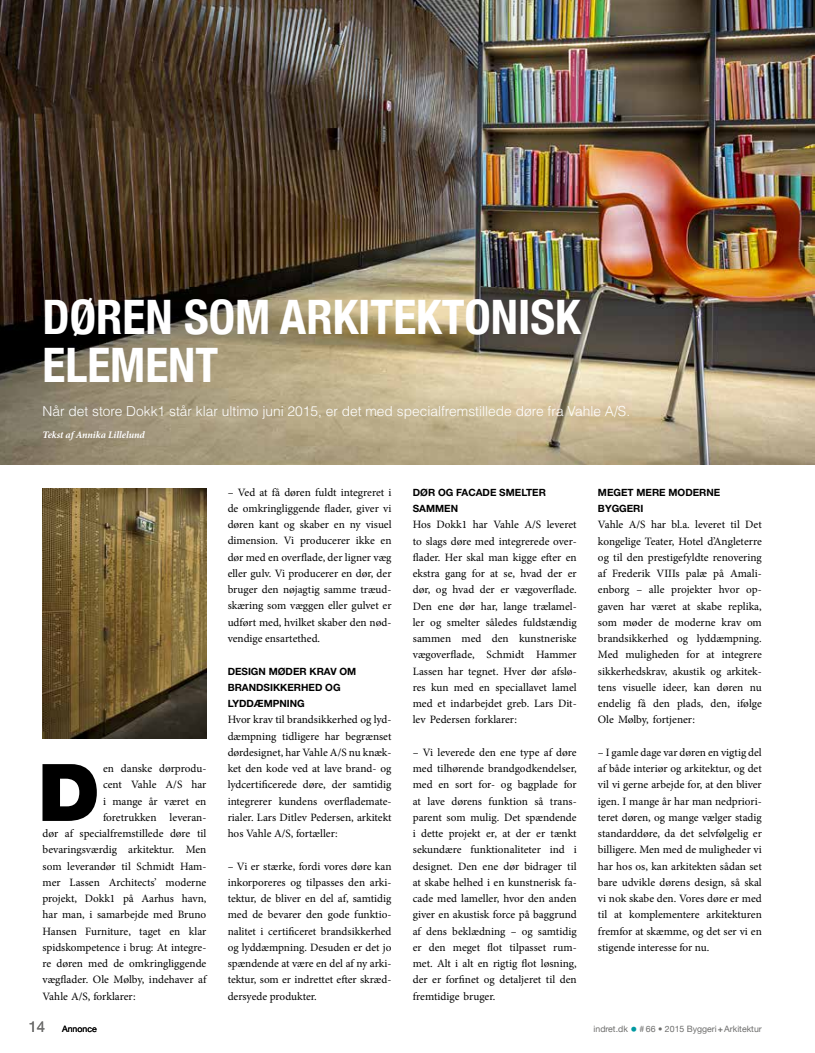
<style>
.page{position:relative;width:815px;height:1053px;background:#fff}
.page>*{position:absolute;margin:0;border:0;box-sizing:border-box;transform-origin:0 0}
.t1{font:900 79.5px "Helvetica Neue";color:#000}
.t2{font:700 condensed 47.5px/47.5px "Helvetica Neue";color:#fff}
.t3{font:300 13.75px "Helvetica";color:#fff}
.t4{font:11.25px/16.2px "Minion Pro";color:#000;text-align:justify}
.t5{font:700 10px/16.2px "Helvetica Neue";color:#000}
.t6{font:italic 700 10px "Minion Pro";letter-spacing:-.005em;color:#fff}
.t7{font:8.75px "Helvetica Neue";color:#6e6e6d}
.t8{font:8.75px "Helvetica Neue";color:#000}
.s1{font-size:15px;color:#6e6e6d}
.s2{font-size:13.75px;color:#0099a1}
.s3{font-weight:700}
</style>
<div class="page">
<img style="left:43px;top:488px;width:163px;height:250px">
<img style="left:0;top:0;width:815px;height:464px">
<h2 class="t2" style="left:43px;top:292px;width:540px">DØREN SOM ARKITEKTONISK<br>ELEMENT</h2>
<p class="t3" style="left:43px;top:402px;width:589px">Når det store Dokk1 står klar ultimo juni 2015, er det med specialfremstillede døre fra Vahle A/S.</p>
<p class="t6" style="left:43px;top:428px;width:104px">Tekst af Annika Lillelund</p>
<h1 class="t1" style="left:38px;top:745px;width:63px">D</h1>
<p class="t4" style="left:103px;top:760px;width:105px">en danske dørprodu-</p>
<p class="t4" style="left:103px;top:776px;width:105px">cent Vahle A/S har</p>
<p class="t4" style="left:103px;top:793px;width:105px">i mange år været en</p>
<p class="t4" style="left:103px;top:809px;width:105px">foretrukken leveran-</p>
<p class="t4" style="left:43px;top:825px;width:165px">dør af specialfremstillede døre til</p>
<p class="t4" style="left:43px;top:841px;width:165px">bevaringsværdig arkitektur. Men</p>
<p class="t4" style="left:43px;top:858px;width:165px">som leverandør til Schmidt Ham-</p>
<p class="t4" style="left:43px;top:874px;width:165px">mer Lassen Architects’ moderne</p>
<p class="t4" style="left:43px;top:890px;width:165px">projekt, Dokk1 på Aarhus havn,</p>
<p class="t4" style="left:43px;top:906px;width:165px">har man, i samarbejde med Bruno</p>
<p class="t4" style="left:43px;top:922px;width:165px">Hansen Furniture, taget en klar</p>
<p class="t4" style="left:43px;top:939px;width:165px">spidskompetence i brug: At integre-</p>
<p class="t4" style="left:43px;top:955px;width:165px">re døren med de omkringliggende</p>
<p class="t4" style="left:43px;top:971px;width:165px">vægflader. Ole Mølby, indehaver af</p>
<p class="t4" style="left:43px;top:987px;width:95px">Vahle A/S, forklarer:</p>
<p class="t4" style="left:228px;top:484px;width:165px">– Ved at få døren fuldt integreret i de omkringliggende flader, giver vi døren kant og skaber en ny visuel dimension. Vi producerer ikke en dør med en overflade, der ligner væg eller gulv. Vi producerer en dør, der bruger den nøjagtig samme træud&shy;skæring som væggen eller gulvet er udført med, hvilket skaber den nød&shy;vendige ensartethed.</p>
<p class="t5" style="left:228px;top:662px;width:130px">DESIGN MØDER KRAV OM<br>BRANDSIKKERHED OG<br>LYDDÆMPNING</p>
<p class="t4" style="left:228px;top:711px;width:165px">Hvor krav til brandsikkerhed og lyd&shy;dæmpning tidligere har begrænset dørdesignet, har Vahle A/S nu knæk&shy;ket den kode ved at lave brand- og lydcertificerede døre, der samtidig integrerer kundens overflademate&shy;rialer. Lars Ditlev Pedersen, arkitekt hos Vahle A/S, fortæller:</p>
<p class="t4" style="left:228px;top:857px;width:165px">– Vi er stærke, fordi vores døre kan inkorporeres og tilpasses den arki&shy;tektur, de bliver en del af, samtidig med de bevarer den gode funktio&shy;nalitet i certificeret brandsikkerhed og lyddæmpning. Desuden er det jo spændende at være en del af ny arki&shy;tektur, som er indrettet efter skræd&shy;dersyede produkter.</p>
<p class="t5" style="left:413px;top:484px;width:135px">DØR OG FACADE SMELTER<br>SAMMEN</p>
<p class="t4" style="left:413px;top:516px;width:165px">Hos Dokk1 har Vahle A/S leveret to slags døre med integrerede over&shy;flader. Her skal man kigge efter en ekstra gang for at se, hvad der er dør, og hvad der er vægoverflade.<br>Den ene dør har, lange trælamel&shy;ler og smelter således fuldstændig sammen med den kunstneriske vægoverflade, Schmidt Hammer Lassen har tegnet. Hver dør afslø&shy;res kun med en speciallavet lamel med et indarbejdet greb. Lars Dit&shy;lev Pedersen forklarer:</p>
<p class="t4" style="left:413px;top:744px;width:165px">– Vi leverede den ene type af døre med tilhørende brandgodkendelser, med en sort for- og bagplade for at lave dørens funktion så trans&shy;parent som mulig. Det spændende i dette projekt er, at der er tænkt sekundære funktionaliteter ind i designet. Den ene dør bidrager til at skabe helhed i en kunstnerisk fa&shy;cade med lameller, hvor den anden giver en akustisk force på baggrund af dens beklædning – og samtidig er den meget flot tilpasset rum&shy;met. Alt i alt en rigtig flot løsning, der er forfinet og detaljeret til den fremtidige bruger.</p>
<p class="t5" style="left:598px;top:484px;width:124px">MEGET MERE MODERNE<br>BYGGERI</p>
<p class="t4" style="left:598px;top:516px;width:165px">Vahle A/S har bl.a. leveret til Det kongelige Teater, Hotel d’Angleterre og til den prestigefyldte renovering af Frederik VIIIs palæ på Amali&shy;enborg – alle projekter hvor op&shy;gaven har været at skabe replika, som møder de moderne krav om brandsikkerhed og lyddæmpning.<br>Med muligheden for at integrere sikkerhedskrav, akustik og arkitek&shy;tens visuelle ideer, kan døren nu endelig få den plads, den, ifølge Ole Mølby, fortjener:</p>
<p class="t4" style="left:598px;top:744px;width:165px">– I gamle dage var døren en vigtig del af både interiør og arkitektur, og det vil vi gerne arbejde for, at den bliver igen. I mange år har man nedpriori&shy;teret døren, og mange vælger stadig standarddøre, da det selvfølgelig er billigere. Men med de muligheder vi har hos os, kan arkitekten sådan set bare udvikle dørens design, så skal vi nok skabe den. Vores døre er med til at komplementere arkitekturen fremfor at skæmme, og det ser vi en stigende interesse for nu.</p>
<p class="t8" style="left:29px;top:1023px;width:70px"><span class="s1">14</span> Annonce</p>
<p class="t7" style="left:594px;top:1023px;width:170px">indret.dk <span class="s2">•</span> # 66 • 2015 Byggeri<span class="s3">+</span>Arkitektur</p>
</div>
